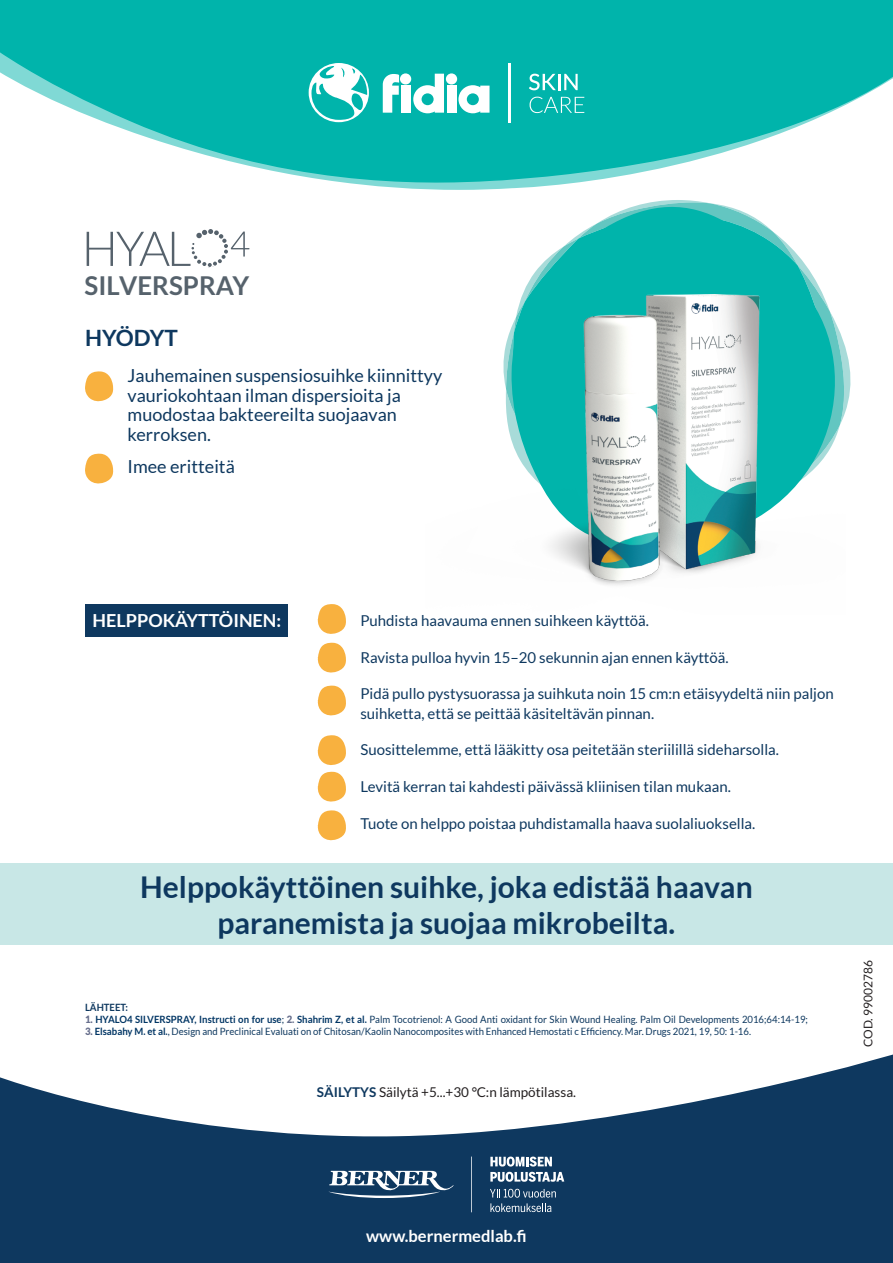
<style>
.page{position:relative;width:893px;height:1263px;background:#fff}
.page>*{position:absolute;margin:0;border:0;box-sizing:border-box;transform-origin:0 0}
.t1{font:700 30px/36px "Lato";color:#0e385f;text-align:center}
.t2{font:700 25.95px "Lato";color:#56626c}
.t3{font:700 22.5px "Lato";color:#0e385f}
.t4{font:18px/19.5px "Lato";color:#0e385f}
.t5{font:700 18px "Lato";color:#fff}
.t6{font:700 16.5px "Lato";color:#fff}
.t7{font:15px/19.5px "Lato";color:#0e385f}
.t8{font:13.5px "Lato";color:#231f20}
.t9{font:12px "Lato";color:#231f20}
.t10{font:10.05px "Lato";color:#0e385f;scale:.95 1}
.t11{font:700 10.05px "Lato";color:#0e385f;scale:.95 1}
.s1{font-weight:900;color:#666e8c}
.s2{font-weight:700;color:#003564}
.s3{font-weight:700;color:#0e385f}
</style>
<div class="page">
<svg style="left:0;top:0;width:893px;height:190px;fill:#00b4ab"></svg>
<svg style="left:529px;top:74px;width:49px;height:16px"></svg>
<svg style="left:530px;top:97px;width:54px;height:16px"></svg>
<svg style="left:309px;top:63px;width:60px;height:59px"></svg>
<div style="left:446px;top:73px;width:11px;height:11px;background:#fff;border-radius:50%"></div>
<div style="left:447px;top:86px;width:9px;height:27px;background:#fff"></div>
<div style="left:400px;top:73px;width:11px;height:11px;background:#fff;border-radius:50%"></div>
<div style="left:401px;top:86px;width:9px;height:27px;background:#fff"></div>
<svg style="left:458px;top:85px;width:31px;height:28px"></svg>
<svg style="left:413px;top:74px;width:31px;height:39px"></svg>
<svg style="left:383px;top:74px;width:16px;height:39px"></svg>
<hr style="left:509px;top:63px;width:2px;height:59px;background:#fff">
<svg style="left:85px;top:371px;width:29px;height:31px"></svg>
<svg style="left:85px;top:453px;width:29px;height:31px"></svg>
<svg style="left:523px;top:200px;width:328px;height:212px;fill:#00b4ab"></svg>
<svg style="left:0;top:1054px;width:893px;height:209px;fill:#0e385f"></svg>
<div style="left:86px;top:604px;width:202px;height:32px;background:#0e385f"></div>
<svg style="left:87px;top:229px;width:162px;height:38px"></svg>
<img style="left:503px;top:294px;width:342px;height:291px">
<svg style="left:317px;top:604px;width:29px;height:30px"></svg>
<svg style="left:317px;top:642px;width:29px;height:31px"></svg>
<svg style="left:317px;top:685px;width:29px;height:31px"></svg>
<svg style="left:317px;top:735px;width:29px;height:67px"></svg>
<svg style="left:317px;top:810px;width:29px;height:31px"></svg>
<div style="left:0;top:864px;width:893px;height:81px;background:#c8e7e6"></div>
<svg style="left:329px;top:1171px;width:125px;height:27px"></svg>
<svg style="left:490px;top:1156px;width:62px;height:10px"></svg>
<svg style="left:490px;top:1172px;width:74px;height:10px"></svg>
<svg style="left:490px;top:1189px;width:66px;height:23px;background:#406180"></svg>
<svg style="left:471px;top:1156px;width:1px;height:56px"></svg>
<h2 class="t2" style="left:85px;top:271px;width:166px">SILVERSPRAY</h2>
<h3 class="t3" style="left:85px;top:324px;width:94px">HYÖDYT</h3>
<p class="t4" style="left:128px;top:366px;width:316px">Jauhemainen suspensiosuihke kiinnittyy vauriokohtaan ilman dispersioita ja muodostaa bakteereilta suojaavan kerroksen.</p>
<p class="t4" style="left:128px;top:456px;width:109px">Imee eritteitä</p>
<p class="t5" style="left:93px;top:610px;width:190px">HELPPOKÄYTTÖINEN:</p>
<p class="t7" style="left:360px;top:611px;width:290px">Puhdista haavauma ennen suihkeen käyttöä.</p>
<p class="t7" style="left:360px;top:648px;width:370px">Ravista pulloa hyvin 15–20 sekunnin ajan ennen käyttöä.</p>
<p class="t7" style="left:360px;top:684px;width:475px">Pidä pullo pystysuorassa ja suihkuta noin 15 cm:n etäisyydeltä niin paljon suihketta, että se peittää käsiteltävän pinnan.</p>
<p class="t7" style="left:360px;top:740px;width:420px">Suosittelemme, että lääkitty osa peitetään steriilillä sideharsolla.</p>
<p class="t7" style="left:360px;top:777px;width:372px">Levitä kerran tai kahdesti päivässä kliinisen tilan mukaan.</p>
<p class="t7" style="left:360px;top:813px;width:396px">Tuote on helppo poistaa puhdistamalla haava suolaliuoksella.</p>
<h1 class="t1" style="left:140px;top:869px;width:614px">Helppokäyttöinen suihke, joka edistää haavan paranemista ja suojaa mikrobeilta.</h1>
<p class="t11" style="left:85px;top:1001px;width:47px">LÄHTEET:</p>
<p class="t10" style="left:85px;top:1013px;width:762px"><span class="s1">1.</span> <span class="s2">HYALO4 SILVERSPRAY, Instructi on for use</span>; <span class="s1">2.</span> <span class="s2">Shahrim Z, et al.</span> Palm Tocotrienol: A Good Anti oxidant for Skin Wound Healing. Palm Oil Developments 2016;64:14-19;</p>
<p class="t10" style="left:85px;top:1025px;width:703px"><span class="s1">3.</span> <span class="s2">Elsabahy M. et al.</span>, Design and Preclinical Evaluati on of Chitosan/Kaolin Nanocomposites with Enhanced Hemostati c Efficiency. Mar. Drugs 2021, 19, 50: 1-16.</p>
<p class="t8" style="left:317px;top:1084px;width:261px"><span class="s3">SÄILYTYS</span> Säilytä +5...+30 °C:n lämpötilassa.</p>
<p class="t9" style="left:861px;top:1047px;width:89px;rotate:-90deg">COD. 99002786</p>
<p class="t6" style="left:366px;top:1226px;width:162px">www.bernermedlab.fi</p>
</div>
